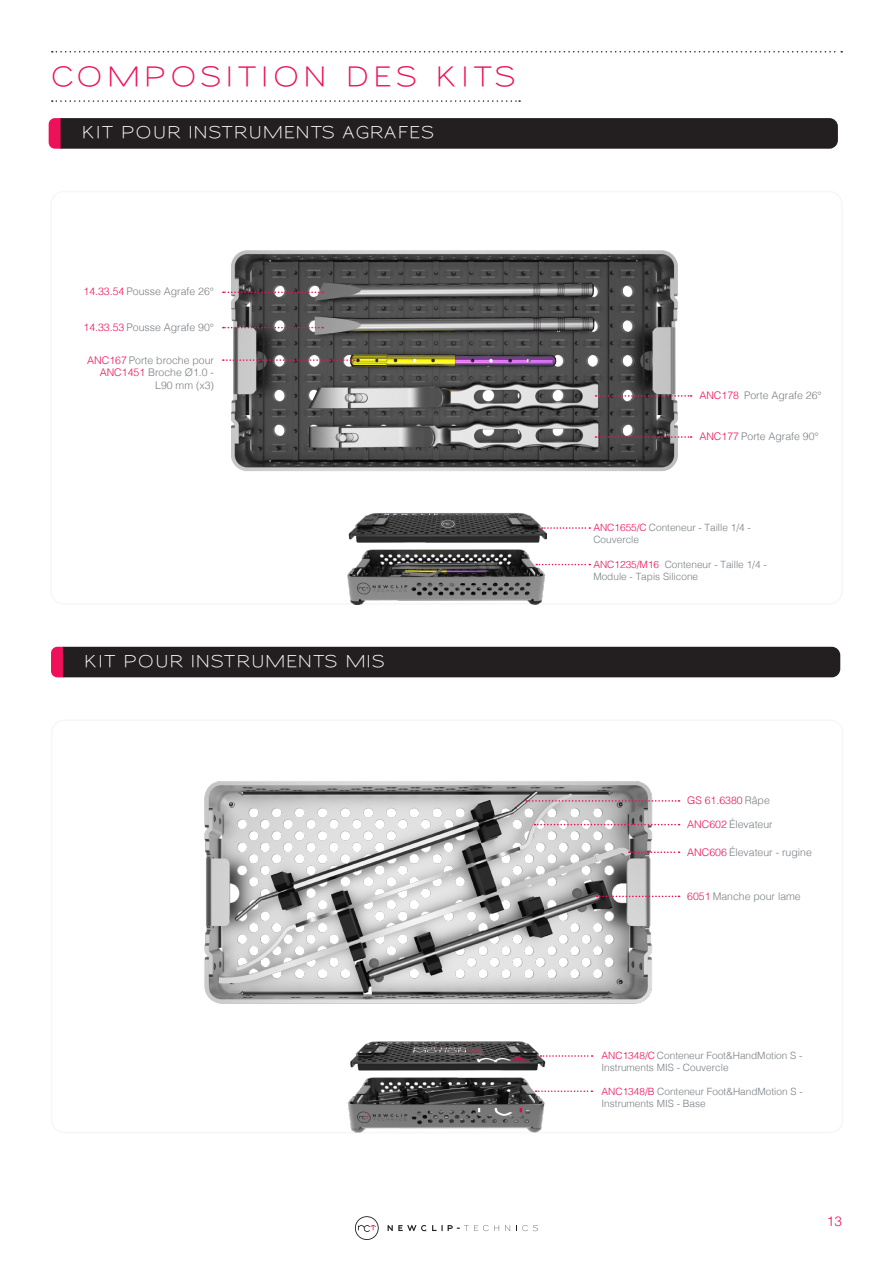
<style>
.page{position:relative;width:893px;height:1263px;background:#fff}
.page>*{position:absolute;margin:0;border:0;box-sizing:border-box;transform-origin:0 0}
.t1{font:600 27px "Sansumi";letter-spacing:.145em;color:#ee1059}
.t2{font:600 16.5px "Sansumi";letter-spacing:.025em;color:#fff}
.t3{font:300 13.5px "Helvetica";color:#ee1059}
.t4{font:300 10.5px/12.6px "Helvetica";color:#797f84;text-align:right}
.t5{font:300 10.5px "Helvetica";color:#ee1059}
.t6{font:300 10.05px/12px "Helvetica";color:#797f84}
.s1{color:#ee1059}
.s2{color:#797f84}
</style>
<div class="page">
<svg style="left:52px;top:51px;width:790px;height:2px"></svg>
<svg style="left:355px;top:1216px;width:24px;height:24px"></svg>
<svg style="left:505px;top:1225px;width:5px;height:6px"></svg>
<svg style="left:516px;top:1225px;width:22px;height:6px"></svg>
<svg style="left:388px;top:1225px;width:111px;height:6px"></svg>
<div style="left:51px;top:647px;width:789px;height:30px;background:#231f20"></div>
<div style="left:51px;top:719px;width:792px;height:414px;border:2px solid #f5f7f7;border-radius:13px"></div>
<img style="left:204px;top:781px;width:449px;height:223px">
<svg style="left:597px;top:895px;width:82px;height:2px"></svg>
<svg style="left:534px;top:824px;width:145px;height:1px"></svg>
<svg style="left:526px;top:800px;width:153px;height:2px"></svg>
<svg style="left:629px;top:851px;width:50px;height:2px"></svg>
<svg style="left:547px;top:1090px;width:45px;height:2px"></svg>
<svg style="left:547px;top:1055px;width:46px;height:2px"></svg>
<img style="left:347px;top:1041px;width:200px;height:91px">
<svg style="left:49px;top:118px;width:789px;height:31px;background:#292224"></svg>
<div style="left:50px;top:191px;width:793px;height:414px;border:2px solid #f5f7f7;border-radius:13px"></div>
<svg style="left:546px;top:564px;width:44px;height:1px"></svg>
<svg style="left:547px;top:527px;width:43px;height:2px"></svg>
<img style="left:346px;top:513px;width:200px;height:91px">
<img style="left:232px;top:250px;width:446px;height:221px">
<svg style="left:223px;top:291px;width:100px;height:2px"></svg>
<svg style="left:223px;top:327px;width:100px;height:1px"></svg>
<svg style="left:223px;top:359px;width:132px;height:2px"></svg>
<svg style="left:595px;top:395px;width:97px;height:2px"></svg>
<svg style="left:595px;top:436px;width:97px;height:2px"></svg>
<svg style="left:52px;top:100px;width:468px;height:2px"></svg>
<p class="t1" style="left:51px;top:62px;width:466px">COMPOSITION DES KITS</p>
<p class="t2" style="left:81px;top:124px;width:354px">KIT POUR INSTRUMENTS AGRAFES</p>
<p class="t4" style="left:84px;top:284px;width:132px"><span class="s1">14.33.54</span> Pousse Agrafe 26°</p>
<p class="t4" style="left:84px;top:320px;width:132px"><span class="s1">14.33.53</span> Pousse Agrafe 90°</p>
<p class="t4" style="left:87px;top:353px;width:128px"><span class="s1">ANC167</span> Porte broche pour<br><span class="s1">ANC1451</span> Broche Ø1.0 -<br>L90 mm (x3)</p>
<p class="t2" style="left:84px;top:653px;width:303px">KIT POUR INSTRUMENTS MIS</p>
<p class="t4" style="left:699px;top:388px;width:124px"><span class="s1">ANC178</span> Porte Agrafe 26°</p>
<p class="t4" style="left:699px;top:429px;width:121px"><span class="s1">ANC177</span> Porte Agrafe 90°</p>
<p class="t6" style="left:593px;top:521px;width:159px"><span class="s1">ANC1655/C</span> Conteneur - Taille 1/4 -<br>Couvercle</p>
<p class="t6" style="left:593px;top:558px;width:175px"><span class="s1">ANC1235/M16</span> Conteneur - Taille 1/4 -<br>Module - Tapis Silicone</p>
<p class="t5" style="left:687px;top:792px;width:84px">GS 61.6380 <span class="s2">Râpe</span></p>
<p class="t4" style="left:687px;top:845px;width:126px"><span class="s1">ANC606</span> Élevateur - rugine</p>
<p class="t4" style="left:687px;top:889px;width:115px"><span class="s1">6051</span> Manche pour lame</p>
<p class="t4" style="left:687px;top:817px;width:87px"><span class="s1">ANC602</span> Élevateur</p>
<p class="t6" style="left:601px;top:1049px;width:202px"><span class="s1">ANC1348/C</span> Conteneur Foot&amp;HandMotion S -<br>Instruments MIS - Couvercle</p>
<p class="t6" style="left:601px;top:1084px;width:203px"><span class="s1">ANC1348/B</span> Conteneur Foot&amp;HandMotion S -<br>Instruments MIS - Base</p>
<h3 class="t3" style="left:827px;top:1209px;width:17px">13</h3>
</div>
